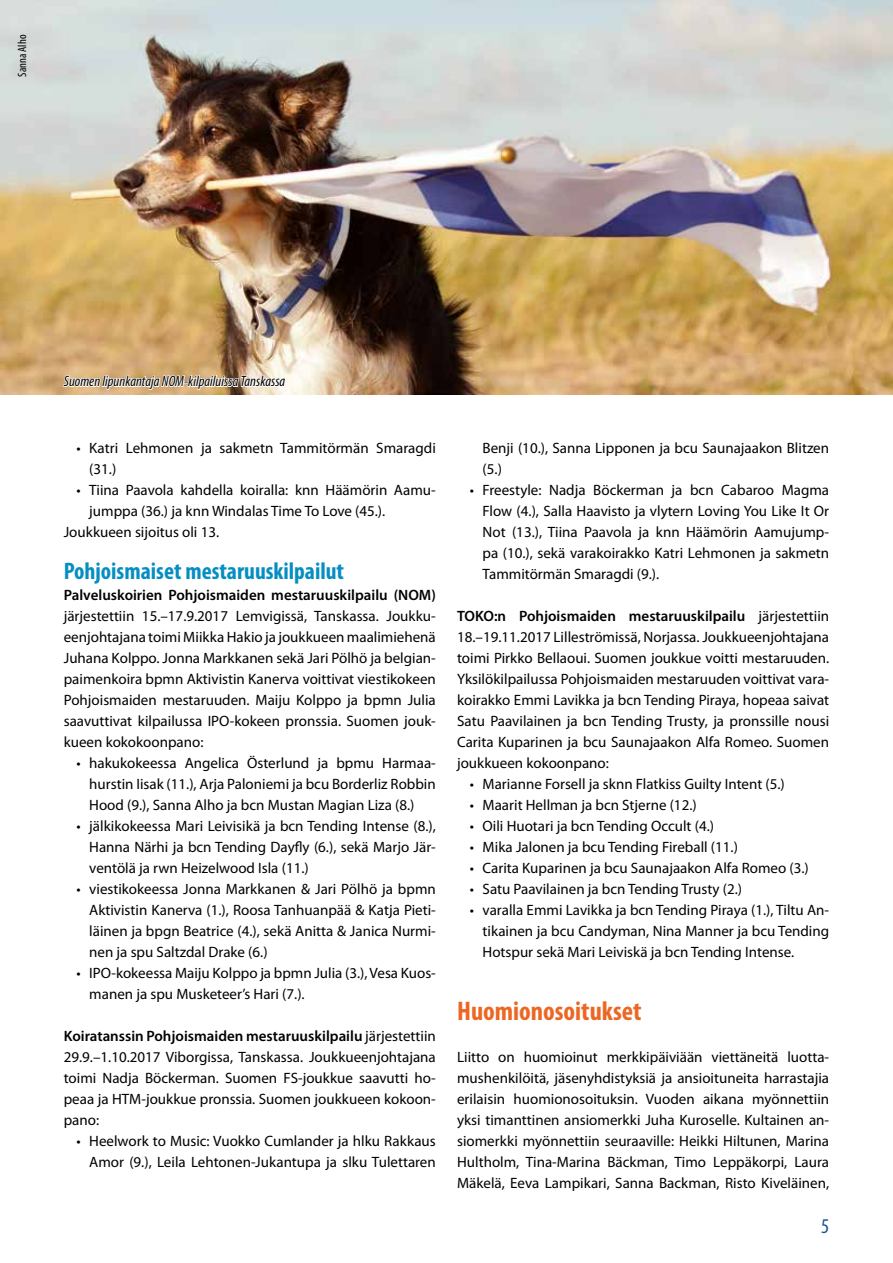
<style>
.page{position:relative;width:893px;height:1263px;background:#fff}
.page>*{position:absolute;margin:0;border:0;box-sizing:border-box;transform-origin:0 0}
.t1{font:700 condensed 27px "Myriad Pro";color:#ec6723}
.t2{font:700 condensed 24px "Myriad Pro";color:#068ec2}
.t3{font:condensed 21px "Myriad Pro";color:#1f5290}
.t4{font:15px/21px "Myriad Pro";color:#000;text-align:justify}
.t5{font:600 15px "Myriad Pro";color:#000}
.t6{font:italic condensed 15px "Myriad Pro";color:#000}
.t7{font:condensed 12px "Myriad Pro";color:#000}
.s1{font-weight:600}
</style>
<div class="page">
<img style="left:0;top:0;width:893px;height:395px">
<svg style="left:62px;top:351px;width:225px;height:44px"></svg>
<p class="t7" style="left:15px;top:77px;width:43px;rotate:-90deg">Sanna Alho</p>
<p class="t6" style="left:64px;top:372px;width:223px">Suomen lipunkantaja NOM-kilpailuissa Tanskassa</p>
<p class="t4" style="left:89px;top:437px;width:348px;text-indent:-13px">• Katri Lehmonen ja sakmetn Tammitörmän Smaragdi (31.)</p>
<p class="t4" style="left:77px;top:479px;width:361px">• Tiina Paavola kahdella koiralla: knn Häämörin Aamu-</p>
<p class="t4" style="left:89px;top:500px;width:298px">jumppa (36.) ja knn Windalas Time To Love (45.).</p>
<p class="t4" style="left:64px;top:521px;width:157px">Joukkueen sijoitus oli 13.</p>
<h2 class="t2" style="left:64px;top:556px;width:282px">Pohjoismaiset mestaruuskilpailut</h2>
<p class="t5" style="left:64px;top:585px;width:374px">Palveluskoirien Pohjoismaiden mestaruuskilpailu (NOM)</p>
<p class="t4" style="left:64px;top:605px;width:374px">järjestettiin 15.–17.9.2017 Lemvigissä, Tanskassa. Joukku&shy;eenjohtajana toimi Miikka Hakio ja joukkueen maalimiehenä Juhana Kolppo. Jonna Markkanen sekä Jari Pölhö ja belgian&shy;paimenkoira bpmn Aktivistin Kanerva voittivat viestikokeen Pohjoismaiden mestaruuden. Maiju Kolppo ja bpmn Julia saavuttivat kilpailussa IPO-kokeen pronssia. Suomen jouk&shy;kueen kokokoonpano:</p>
<p class="t4" style="left:89px;top:752px;width:348px;text-indent:-13px">• hakukokeessa Angelica Österlund ja bpmu Harmaa&shy;hurstin Iisak (11.), Arja Paloniemi ja bcu Borderliz Robbin Hood (9.), Sanna Alho ja bcn Mustan Magian Liza (8.)</p>
<p class="t4" style="left:89px;top:815px;width:348px;text-indent:-13px">• jälkikokeessa Mari Leivisikä ja bcn Tending Intense (8.), Hanna Närhi ja bcn Tending Dayfly (6.), sekä Marjo Jär&shy;ventölä ja rwn Heizelwood Isla (11.)</p>
<p class="t4" style="left:89px;top:878px;width:348px;text-indent:-13px">• viestikokeessa Jonna Markkanen &amp; Jari Pölhö ja bpmn Aktivistin Kanerva (1.), Roosa Tanhuanpää &amp; Katja Pieti&shy;läinen ja bpgn Beatrice (4.), sekä Anitta &amp; Janica Nurmi&shy;nen ja spu Saltzdal Drake (6.)</p>
<p class="t4" style="left:89px;top:962px;width:348px;text-indent:-13px">• IPO-kokeessa Maiju Kolppo ja bpmn Julia (3.), Vesa Kuos&shy;manen ja spu Musketeer’s Hari (7.).</p>
<p class="t4" style="left:64px;top:1025px;width:374px"><span class="s1">Koiratanssin Pohjoismaiden mestaruuskilpailu</span> järjestettiin 29.9.–1.10.2017 Viborgissa, Tanskassa. Joukkueenjohtajana toimi Nadja Böckerman. Suomen FS-joukkue saavutti ho&shy;peaa ja HTM-joukkue pronssia. Suomen joukkueen kokoon&shy;pano:</p>
<p class="t4" style="left:77px;top:1130px;width:361px;text-align:right">• Heelwork to Music: Vuokko Cumlander ja hlku Rakkaus<br>Amor (9.), Leila Lehtonen-Jukantupa ja slku Tulettaren</p>
<p class="t4" style="left:483px;top:437px;width:348px">Benji (10.), Sanna Lipponen ja bcu Saunajaakon Blitzen (5.)</p>
<p class="t4" style="left:483px;top:479px;width:348px;text-indent:-13px">• Freestyle: Nadja Böckerman ja bcn Cabaroo Magma Flow (4.), Salla Haavisto ja vlytern Loving You Like It Or Not (13.), Tiina Paavola ja knn Häämörin Aamujump&shy;pa (10.), sekä varakoirakko Katri Lehmonen ja sakmetn Tammitörmän Smaragdi (9.).</p>
<p class="t4" style="left:457px;top:605px;width:374px"><span class="s1">TOKO:n Pohjoismaiden mestaruuskilpailu</span> järjestettiin 18.–19.11.2017 Lilleströmissä, Norjassa. Joukkueenjohtajana toimi Pirkko Bellaoui. Suomen joukkue voitti mestaruuden.<br>Yksilökilpailussa Pohjoismaiden mestaruuden voittivat vara&shy;koirakko Emmi Lavikka ja bcn Tending Piraya, hopeaa saivat Satu Paavilainen ja bcn Tending Trusty, ja pronssille nousi Carita Kuparinen ja bcu Saunajaakon Alfa Romeo. Suomen joukkueen kokoonpano:</p>
<p class="t4" style="left:470px;top:773px;width:317px">• Marianne Forsell ja sknn Flatkiss Guilty Intent (5.)</p>
<p class="t4" style="left:470px;top:794px;width:228px">• Maarit Hellman ja bcn Stjerne (12.)</p>
<p class="t4" style="left:470px;top:815px;width:246px">• Oili Huotari ja bcn Tending Occult (4.)</p>
<p class="t4" style="left:470px;top:836px;width:270px">• Mika Jalonen ja bcu Tending Fireball (11.)</p>
<p class="t4" style="left:470px;top:857px;width:341px">• Carita Kuparinen ja bcu Saunajaakon Alfa Romeo (3.)</p>
<p class="t4" style="left:470px;top:878px;width:274px">• Satu Paavilainen ja bcn Tending Trusty (2.)</p>
<p class="t4" style="left:483px;top:899px;width:348px;text-indent:-13px">• varalla Emmi Lavikka ja bcn Tending Piraya (1.), Tiltu An&shy;tikainen ja bcu Candyman, Nina Manner ja bcu Tending Hotspur sekä Mari Leiviskä ja bcn Tending Intense.</p>
<h1 class="t1" style="left:457px;top:994px;width:186px">Huomionosoitukset</h1>
<p class="t4" style="left:457px;top:1046px;width:374px">Liitto on huomioinut merkkipäiviään viettäneitä luotta&shy;mushenkilöitä, jäsenyhdistyksiä ja ansioituneita harrastajia erilaisin huomionosoituksin. Vuoden aikana myönnettiin yksi timanttinen ansiomerkki Juha Kuroselle. Kultainen an&shy;siomerkki myönnettiin seuraaville: Heikki Hiltunen, Marina Hultholm, Tina-Marina Bäckman, Timo Leppäkorpi, Laura Mäkelä, Eeva Lampikari, Sanna Backman, Risto Kiveläinen,</p>
<h3 class="t3" style="left:821px;top:1213px;width:10px">5</h3>
</div>
